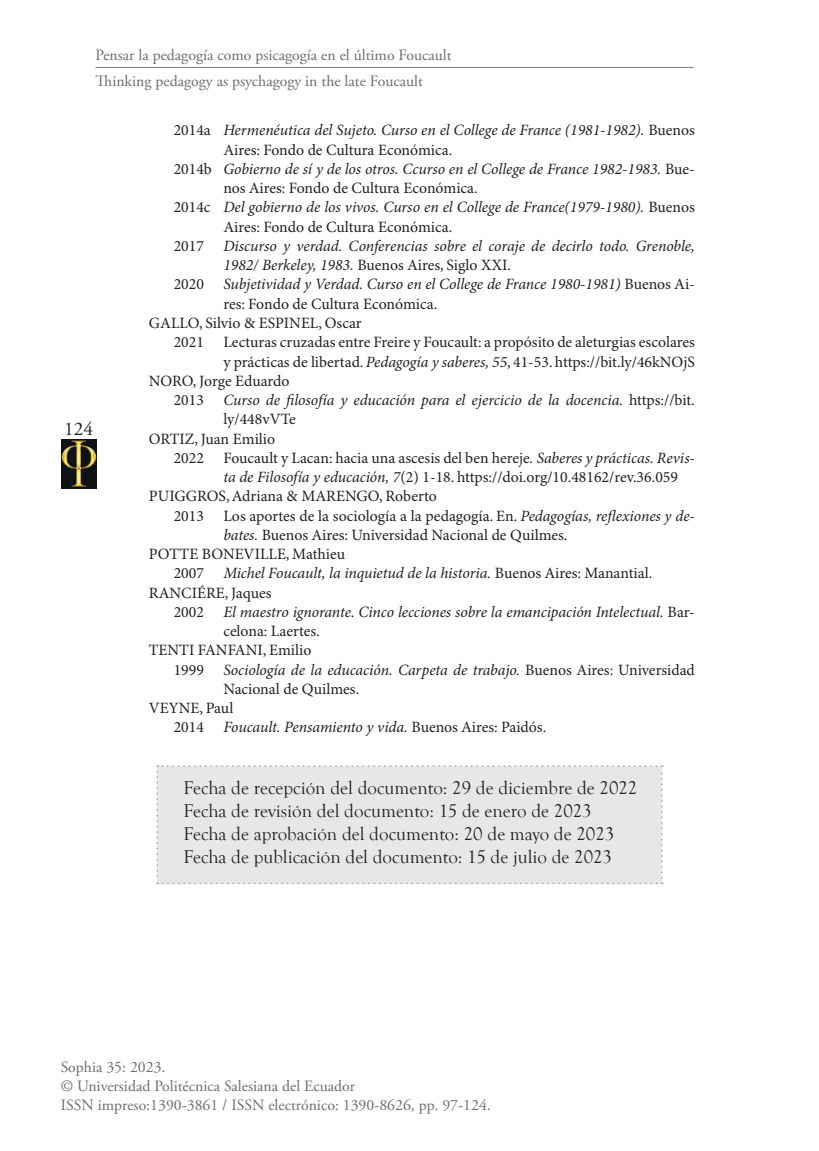
<style>
.page{position:relative;width:819px;height:1151px;background:#fff}
.page>*{position:absolute;margin:0;border:0;box-sizing:border-box;transform-origin:0 0}
.t1{font:19.25px "Adobe Garamond Pro";color:#231f20}
.fechas{font:18.9px "Goudy Old Style T";color:#231f20}
.bibliografía{font:italic 15.75px/19.2px "Minion Pro";letter-spacing:-.005em;color:#231f20}
.bibliografía-2{font:15.75px/19.2px "Minion Pro";color:#231f20}
.t2{font:15.75px/19.2px "Adobe Garamond Pro";color:#6c6d70}
.s1{font-style:normal}
.s2{font-style:italic}
</style>
<div class="page">
<hr style="left:95px;top:67px;width:598px;height:1px;background:#231f20">
<img style="left:62px;top:440px;width:34px;height:49px">
<div style="left:156px;top:765px;width:506px;height:119px;background:#e6e7e9"></div>
<p class="t2" style="left:95px;top:43px;width:357px;line-height:25.7px">Pensar la pedagogía como psicagogía en el último Foucault<br>Thinking pedagogy as psychagogy in the late Foucault</p>
<p class="bibliografía" style="left:223px;top:121px;width:473px;text-indent:-50px"><span class="s1">2014a</span> Hermenéutica del Sujeto. Curso en el College de France (1981-1982). <span class="s1">Buenos<br>Aires: Fondo de Cultura Económica.</span></p>
<p class="bibliografía" style="left:223px;top:159px;width:473px;text-indent:-50px"><span class="s1">2014b</span> Gobierno de sí y de los otros. Ccurso en el College de France 1982-1983. <span class="s1">Bue&shy;nos Aires: Fondo de Cultura Económica.</span></p>
<p class="bibliografía" style="left:223px;top:198px;width:473px;text-indent:-50px"><span class="s1">2014c</span> Del gobierno de los vivos. Curso en el College de France(1979-1980). <span class="s1">Buenos<br>Aires: Fondo de Cultura Económica.</span></p>
<p class="bibliografía" style="left:223px;top:236px;width:473px;text-indent:-50px"><span class="s1">2017</span> Discurso y verdad. Conferencias sobre el coraje de decirlo todo. Grenoble,<br>1982/ Berkeley, 1983. <span class="s1">Buenos Aires, Siglo XXI.</span></p>
<p class="bibliografía" style="left:223px;top:275px;width:473px;text-indent:-50px"><span class="s1">2020</span> Subjetividad y Verdad. Curso en el College de France 1980-1981) <span class="s1">Buenos Ai&shy;res: Fondo de Cultura Económica.</span></p>
<p class="bibliografía-2" style="left:149px;top:314px;width:214px">GALLO, Silvio &amp; ESPINEL, Oscar</p>
<p class="bibliografía-2" style="left:174px;top:333px;width:522px;text-align:right">2021 Lecturas cruzadas entre Freire y Foucault: a propósito de aleturgias escolares y prácticas de libertad. <span class="s2">Pedagogía y saberes, 55</span>, 41-53. https://bit.ly/46kNOjS</p>
<p class="bibliografía-2" style="left:149px;top:372px;width:142px">NORO, Jorge Eduardo</p>
<p class="bibliografía" style="left:223px;top:390px;width:473px;text-indent:-50px"><span class="s1">2013</span> Curso de filosofía y educación para el ejercicio de la docencia. <span class="s1">https://bit. ly/448vVTe</span></p>
<p class="bibliografía-2" style="left:149px;top:429px;width:128px">ORTIZ, Juan Emilio</p>
<p class="bibliografía-2" style="left:223px;top:449px;width:473px;text-indent:-50px">2022 Foucault y Lacan: hacia una ascesis del ben hereje<span class="s2">. Saberes y prácticas. Revis&shy;ta de Filosofía y educación, 7</span>(2) 1-18. https://doi.org/10.48162/rev.36.059</p>
<p class="bibliografía-2" style="left:149px;top:487px;width:289px">PUIGGROS, Adriana &amp; MARENGO, Roberto</p>
<p class="bibliografía-2" style="left:223px;top:506px;width:473px;text-indent:-50px">2013 Los aportes de la sociología a la pedagogía. En. <span class="s2">Pedagogías, reflexiones y de&shy;bates.</span> Buenos Aires: Universidad Nacional de Quilmes.</p>
<p class="bibliografía-2" style="left:149px;top:545px;width:198px">POTTE BONEVILLE, Mathieu</p>
<p class="bibliografía" style="left:174px;top:564px;width:480px"><span class="s1">2007</span> Michel Foucault, la inquietud de la historia. <span class="s1">Buenos Aires: Manantial.</span></p>
<p class="bibliografía-2" style="left:149px;top:583px;width:124px">RANCIÉRE, Jaques</p>
<p class="bibliografía" style="left:223px;top:602px;width:473px;text-indent:-50px"><span class="s1">2002</span> El maestro ignorante. Cinco lecciones sobre la emancipación Intelectual. <span class="s1">Bar&shy;celona: Laertes.</span></p>
<p class="bibliografía-2" style="left:149px;top:641px;width:164px">TENTI FANFANI, Emilio</p>
<p class="bibliografía-2" style="left:223px;top:660px;width:473px;text-indent:-50px">1999 <span class="s2">Sociología de la educación. Carpeta de trabajo.</span> Buenos Aires: Universidad<br>Nacional de Quilmes.</p>
<p class="bibliografía-2" style="left:149px;top:699px;width:86px">VEYNE, Paul</p>
<p class="bibliografía" style="left:174px;top:718px;width:374px"><span class="s1">2014</span> Foucault. Pensamiento y vida. <span class="s1">Buenos Aires: Paidós.</span></p>
<p class="t1" style="left:64px;top:418px;width:30px">124</p>
<p class="fechas" style="left:184px;top:777px;width:455px">Fecha de recepción del documento: 29 de diciembre de 2022</p>
<p class="fechas" style="left:184px;top:800px;width:409px">Fecha de revisión del documento: 15 de enero de 2023</p>
<p class="fechas" style="left:184px;top:823px;width:432px">Fecha de aprobación del documento: 20 de mayo de 2023</p>
<p class="fechas" style="left:184px;top:847px;width:430px">Fecha de publicación del documento: 15 de julio de 2023</p>
<p class="t2" style="left:61px;top:1058px;width:431px">Sophia 35: 2023.<br>© Universidad Politécnica Salesiana del Ecuador<br>ISSN impreso:1390-3861 / ISSN electrónico: 1390-8626, pp. 97-124.</p>
</div>
